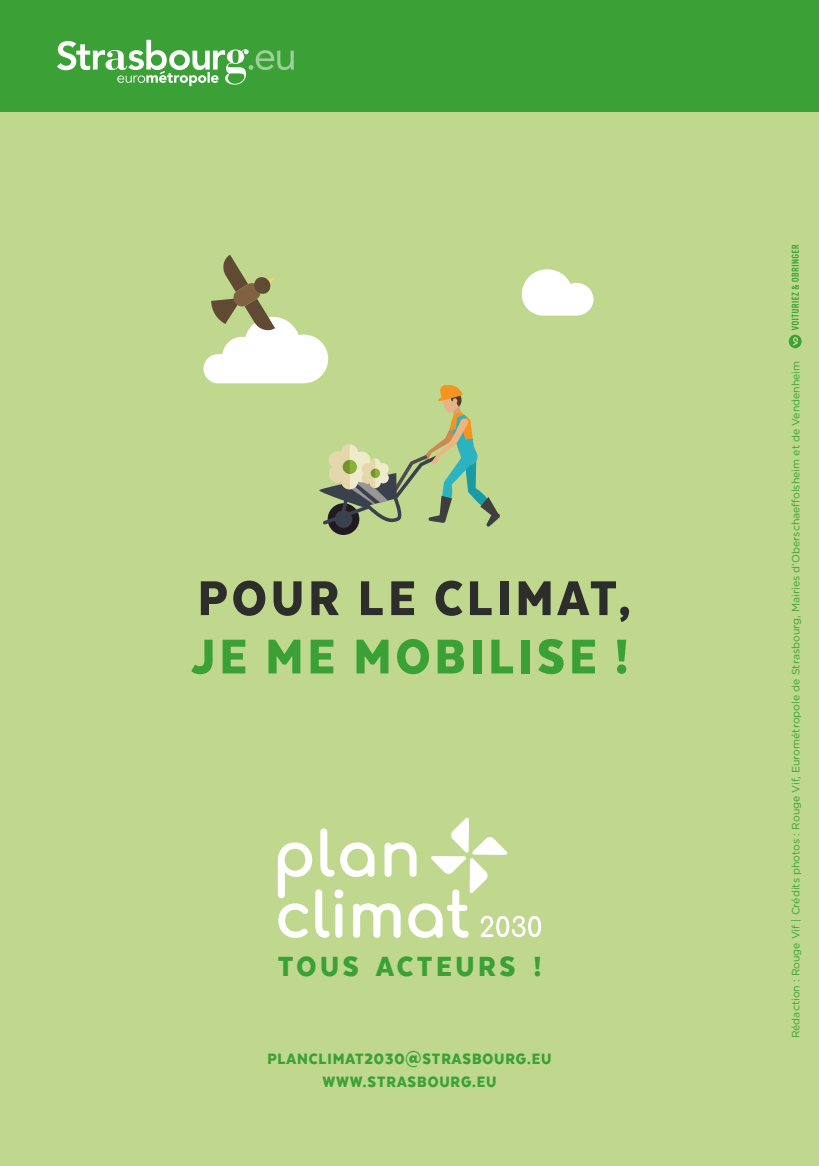
<style>
.page{position:relative;width:819px;height:1166px;background:#fff}
.page>*{position:absolute;margin:0;border:0;box-sizing:border-box;transform-origin:0 0}
.t1{font:900 56.18px "Texta Narrow";letter-spacing:.075em;color:#2d2d2c}
.t2{font:900 56.18px "Texta Narrow";letter-spacing:.075em;color:#3ba136}
.t3{font:900 32.38px "Texta Narrow";letter-spacing:.11em;color:#3ba136}
.t4{font:900 17.5px/22.8px "Texta Narrow";letter-spacing:.05em;color:#3ba136;text-align:center}
.t5{font:10.5px "Gotham";color:#3ba136}
</style>
<div class="page">
<div style="left:0;top:31px;width:819px;height:1135px;background:#bfd88d"></div>
<div style="left:0;top:0;width:819px;height:111px;background:#3ba136"></div>
<svg style="left:57px;top:40px;width:237px;height:46px"></svg>
<svg style="left:521px;top:269px;width:72px;height:47px"></svg>
<svg style="left:278px;top:817px;width:263px;height:121px"></svg>
<div style="left:327px;top:503px;width:32px;height:32px;background:#201a21;border-radius:50%"></div>
<div style="left:335px;top:510px;width:17px;height:18px;background:#363a44;border-radius:50%"></div>
<svg style="left:203px;top:255px;width:297px;height:272px"></svg>
<svg style="left:788px;top:245px;width:13px;height:103px"></svg>
<h1 class="t1" style="left:198px;top:569px;width:434px">POUR LE CLIMAT,</h1>
<h1 class="t2" style="left:191px;top:627px;width:439px">JE ME MOBILISE !</h1>
<h2 class="t3" style="left:278px;top:949px;width:265px">TOUS ACTEURS !</h2>
<h3 class="t4" style="left:267px;top:1047px;width:285px">PLANCLIMAT2030@STRASBOURG.EU<br>WWW.STRASBOURG.EU</h3>
<p class="t5" style="left:788px;top:1038px;width:679px;rotate:-90deg">Rédaction : Rouge Vif | Crédits photos : Rouge Vif, Eurométropole de Strasbourg, Mairies d’Oberschaeffolsheim et de Vendenheim</p>
</div>
